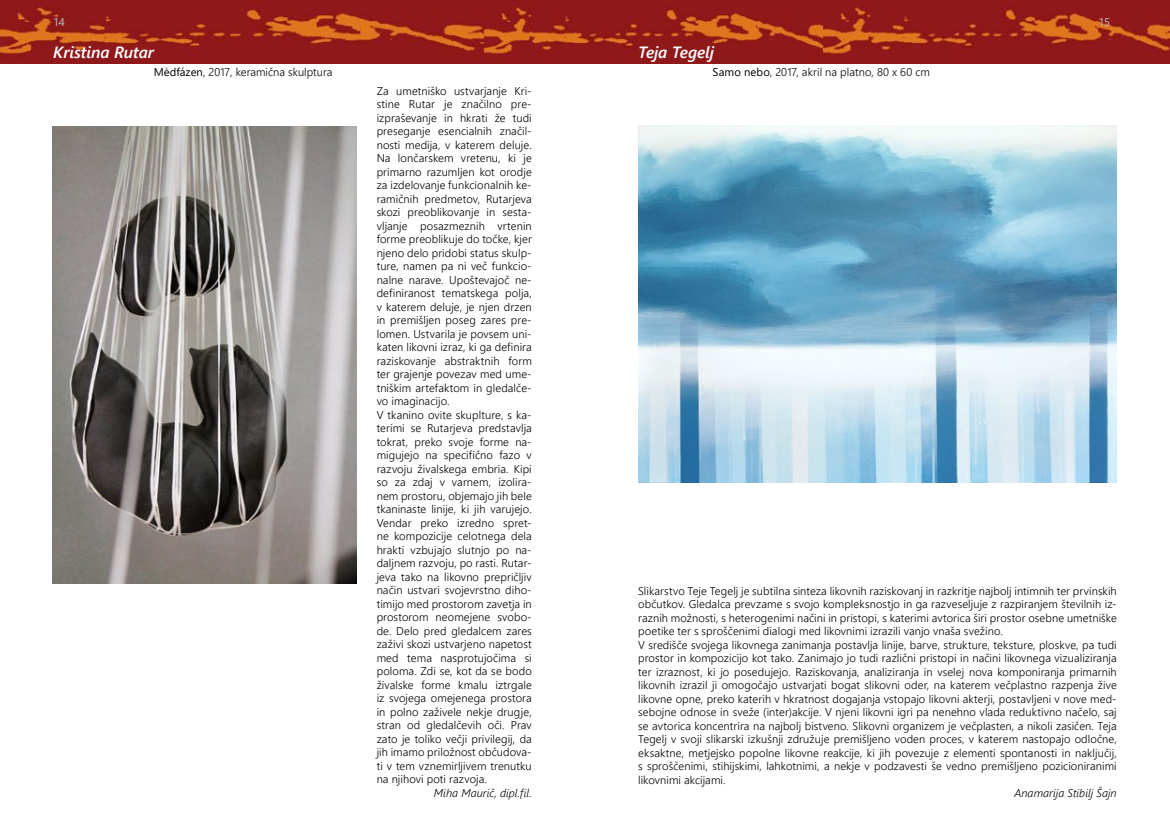
<style>
.page{position:relative;width:1170px;height:833px;background:#fff}
.page>*{position:absolute;margin:0;border:0;box-sizing:border-box;transform-origin:0 0}
.t1{font:italic 600 16.25px "Segoe UI";letter-spacing:-.005em;color:#fff}
.t2{font:300 11.25px/13.5px "Segoe UI";letter-spacing:.005em;color:#000}
.t3{font:italic 300 11.25px "Segoe UI";letter-spacing:.005em;color:#000}
.t4{font:11.25px "Segoe UI";color:#bcbec0}
.s1{font-weight:400}
</style>
<div class="page">
<img style="left:0;top:0;width:1169px;height:64px">
<img style="left:52px;top:127px;width:304px;height:456px">
<img style="left:638px;top:126px;width:478px;height:357px">
<p class="t4" style="left:53px;top:13px;width:13px">14</p>
<h1 class="t1" style="left:53px;top:39px;width:102px">Kristina Rutar</h1>
<h1 class="t1" style="left:638px;top:39px;width:77px">Teja Tegelj</h1>
<p class="t2" style="left:154px;top:64px;width:180px"><span class="s1">Mèdfázen</span>, 2017, keramična skulptura</p>
<p class="t2" style="left:712px;top:64px;width:219px"><span class="s1">Samo nebo</span>, 2017, akril na platno, 80 x 60 cm</p>
<p class="t4" style="left:1098px;top:13px;width:13px">15</p>
<p class="t2" style="left:376px;top:83px;width:157px">Za umetniško ustvarjanje Kri&shy;stine Rutar je značilno pre&shy;izpraševanje in hkrati že tudi preseganje esencialnih značil&shy;nosti medija, v katerem deluje.<br>Na lončarskem vretenu, ki je primarno razumljen kot orodje za izdelovanje funkcionalnih ke&shy;ramičnih predmetov, Rutarjeva skozi preoblikovanje in sesta&shy;vljanje posazmeznih vrtenin forme preoblikuje do točke, kjer njeno delo pridobi status skulp&shy;ture, namen pa ni več funkcio&shy;nalne narave. Upoštevajoč ne&shy;definiranost tematskega polja, v katerem deluje, je njen drzen in premišljen poseg zares pre&shy;lomen. Ustvarila je povsem uni&shy;katen likovni izraz, ki ga definira raziskovanje abstraktnih form ter grajenje povezav med ume&shy;tniškim artefaktom in gledalče&shy;vo imaginacijo.<br>V tkanino ovite skuplture, s ka&shy;terimi se Rutarjeva predstavlja tokrat, preko svoje forme na&shy;migujejo na specifično fazo v razvoju živalskega embria. Kipi so za zdaj v varnem, izolira&shy;nem prostoru, objemajo jih bele tkaninaste linije, ki jih varujejo.<br>Vendar preko izredno spret&shy;ne kompozicije celotnega dela hrakti vzbujajo slutnjo po na&shy;daljnem razvoju, po rasti. Rutar&shy;jeva tako na likovno prepričljiv način ustvari svojevrstno diho&shy;timijo med prostorom zavetja in prostorom neomejene svobo&shy;de. Delo pred gledalcem zares zaživi skozi ustvarjeno napetost med tema nasprotujočima si poloma. Zdi se, kot da se bodo živalske forme kmalu iztrgale iz svojega omejenega prostora in polno zaživele nekje drugje, stran od gledalčevih oči. Prav zato je toliko večji privilegij, da jih imamo priložnost občudova&shy;ti v tem vznemirljivem trenutku na njihovi poti razvoja.</p>
<p class="t3" style="left:434px;top:784px;width:99px">Miha Maurič, dipl.fil.</p>
<p class="t2" style="left:638px;top:584px;width:480px">Slikarstvo Teje Tegelj je subtilna sinteza likovnih raziskovanj in razkritje najbolj intimnih ter prvinskih občutkov. Gledalca prevzame s svojo kompleksnostjo in ga razveseljuje z razpiranjem številnih iz&shy;raznih možnosti, s heterogenimi načini in pristopi, s katerimi avtorica širi prostor osebne umetniške poetike ter s sproščenimi dialogi med likovnimi izrazili vanjo vnaša svežino.<br>V središče svojega likovnega zanimanja postavlja linije, barve, strukture, teksture, ploskve, pa tudi prostor in kompozicijo kot tako. Zanimajo jo tudi različni pristopi in načini likovnega vizualiziranja ter izraznost, ki jo posedujejo. Raziskovanja, analiziranja in vselej nova komponiranja primarnih likovnih izrazil ji omogočajo ustvarjati bogat slikovni oder, na katerem večplastno razpenja žive likovne opne, preko katerih v hkratnost dogajanja vstopajo likovni akterji, postavljeni v nove med&shy;sebojne odnose in sveže (inter)akcije. V njeni likovni igri pa nenehno vlada reduktivno načelo, saj se avtorica koncentrira na najbolj bistveno. Slikovni organizem je večplasten, a nikoli zasičen. Teja Tegelj v svoji slikarski izkušnji združuje premišljeno voden proces, v katerem nastopajo odločne, eksaktne, metjejsko popolne likovne reakcije, ki jih povezuje z elementi spontanosti in naključij, s sproščenimi, stihijskimi, lahkotnimi, a nekje v podzavesti še vedno premišljeno pozicioniranimi likovnimi akcijami.</p>
<p class="t3" style="left:1014px;top:784px;width:104px">Anamarija Stibilj Šajn</p>
</div>
